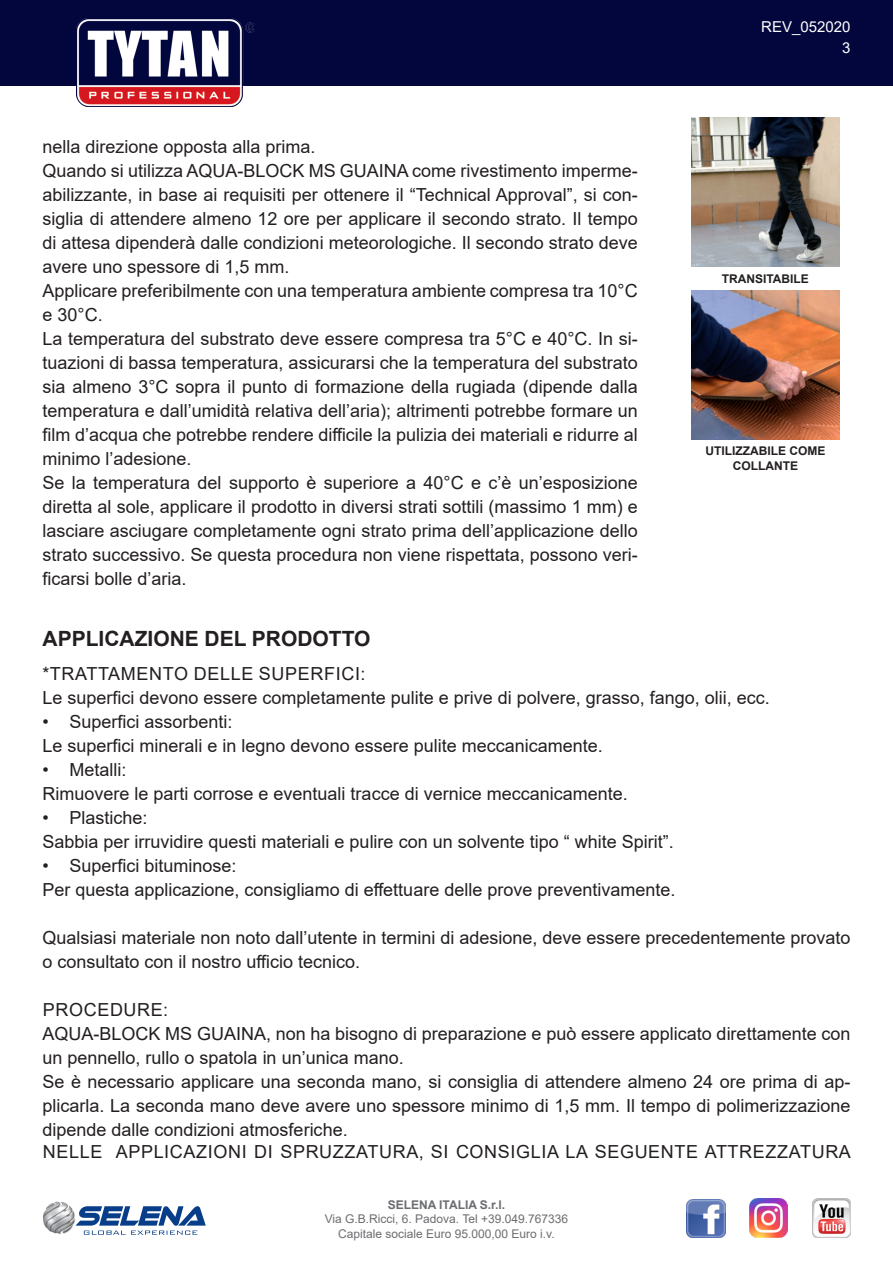
<style>
.page{position:relative;width:893px;height:1263px;background:#fff}
.page>*{position:absolute;margin:0;border:0;box-sizing:border-box;transform-origin:0 0}
.t1{font:700 21px "Arial";color:#231f20}
.t2{font:18px/24px "Arial";color:#231f20;text-align:justify}
.t3{font:18px "Arial";letter-spacing:.035em;color:#231f20}
.t4{font:15px "Arial";color:#fff}
.t5{font:12px/14.4px "Arial";color:#6c6d70;text-align:center}
.t6{font:700 12px "Arial";color:#231f20}
.t7{font:700 12px "Arial";color:#6c6d70}
</style>
<div class="page">
<div style="left:0;top:0;width:893px;height:85px;background:#02063d"></div>
<img style="left:76px;top:19px;width:179px;height:88px">
<svg style="left:76px;top:1206px;width:130px;height:29px"></svg>
<img style="left:43px;top:1202px;width:33px;height:32px">
<img style="left:687px;top:1199px;width:38px;height:38px">
<img style="left:812px;top:1199px;width:38px;height:38px">
<img style="left:749px;top:1199px;width:39px;height:38px">
<img style="left:691px;top:118px;width:149px;height:149px">
<img style="left:691px;top:290px;width:149px;height:149px">
<p class="t4" style="left:761px;top:17px;width:91px">REV_052020</p>
<p class="t2" style="left:43px;top:135px;width:275px">nella direzione opposta alla prima.</p>
<p class="t2" style="left:43px;top:159px;width:597px">Quando si utilizza AQUA-BLOCK MS GUAINA come rivestimento imperme&shy;abilizzante, in base ai requisiti per ottenere il “Technical Approval”, si con&shy;siglia di attendere almeno 12 ore per applicare il secondo strato. Il tempo di attesa dipenderà dalle condizioni meteorologiche. Il secondo strato deve avere uno spessore di 1,5 mm.</p>
<p class="t2" style="left:43px;top:279px;width:597px">Applicare preferibilmente con una temperatura ambiente compresa tra 10°C e 30°C.</p>
<p class="t2" style="left:43px;top:327px;width:597px">La temperatura del substrato deve essere compresa tra 5°C e 40°C. In si&shy;tuazioni di bassa temperatura, assicurarsi che la temperatura del substrato sia almeno 3°C sopra il punto di formazione della rugiada (dipende dalla temperatura e dall’umidità relativa dell’aria); altrimenti potrebbe formare un film d’acqua che potrebbe rendere difficile la pulizia dei materiali e ridurre al minimo l’adesione.</p>
<p class="t2" style="left:43px;top:471px;width:597px">Se la temperatura del supporto è superiore a 40°C e c’è un’esposizione diretta al sole, applicare il prodotto in diversi strati sottili (massimo 1 mm) e lasciare asciugare completamente ogni strato prima dell’applicazione dello strato successivo. Se questa procedura non viene rispettata, possono veri&shy;ficarsi bolle d’aria.</p>
<p class="t4" style="left:842px;top:38px;width:10px">3</p>
<p class="t6" style="left:722px;top:270px;width:89px">TRANSITABILE</p>
<p class="t6" style="left:705px;top:443px;width:121px">UTILIZZABILE COME</p>
<p class="t6" style="left:733px;top:457px;width:67px">COLLANTE</p>
<p class="t1" style="left:43px;top:624px;width:329px">APPLICAZIONE DEL PRODOTTO</p>
<p class="t3" style="left:43px;top:662px;width:324px">*TRATTAMENTO DELLE SUPERFICI:</p>
<p class="t2" style="left:43px;top:686px;width:729px">Le superfici devono essere completamente pulite e prive di polvere, grasso, fango, olii, ecc.</p>
<p class="t2" style="left:43px;top:710px;width:192px">• Superfici assorbenti:</p>
<p class="t2" style="left:43px;top:734px;width:562px">Le superfici minerali e in legno devono essere pulite meccanicamente.</p>
<p class="t2" style="left:43px;top:758px;width:86px">• Metalli:</p>
<p class="t2" style="left:43px;top:782px;width:587px">Rimuovere le parti corrose e eventuali tracce di vernice meccanicamente.</p>
<p class="t2" style="left:43px;top:806px;width:107px">• Plastiche:</p>
<p class="t2" style="left:43px;top:830px;width:633px">Sabbia per irruvidire questi materiali e pulire con un solvente tipo “ white Spirit”.</p>
<p class="t2" style="left:43px;top:854px;width:196px">• Superfici bituminose:</p>
<p class="t2" style="left:43px;top:878px;width:634px">Per questa applicazione, consigliamo di effettuare delle prove preventivamente.</p>
<p class="t2" style="left:43px;top:926px;width:809px">Qualsiasi materiale non noto dall’utente in termini di adesione, deve essere precedentemente provato o consultato con il nostro ufficio tecnico.</p>
<p class="t3" style="left:43px;top:998px;width:127px">PROCEDURE:</p>
<p class="t2" style="left:43px;top:1022px;width:809px">AQUA-BLOCK MS GUAINA, non ha bisogno di preparazione e può essere applicato direttamente con un pennello, rullo o spatola in un’unica mano.</p>
<p class="t2" style="left:43px;top:1070px;width:809px">Se è necessario applicare una seconda mano, si consiglia di attendere almeno 24 ore prima di ap&shy;plicarla. La seconda mano deve avere uno spessore minimo di 1,5 mm. Il tempo di polimerizzazione dipende dalle condizioni atmosferiche.</p>
<p class="t3" style="left:43px;top:1139px;width:810px">NELLE APPLICAZIONI DI SPRUZZATURA, SI CONSIGLIA LA SEGUENTE ATTREZZATURA</p>
<p class="t7" style="left:388px;top:1196px;width:119px">SELENA ITALIA S.r.l.</p>
<p class="t5" style="left:325px;top:1212px;width:245px">Via G.B.Ricci, 6. Padova. Tel +39.049.767336<br>Capitale sociale Euro 95.000,00 Euro i.v.</p>
</div>
